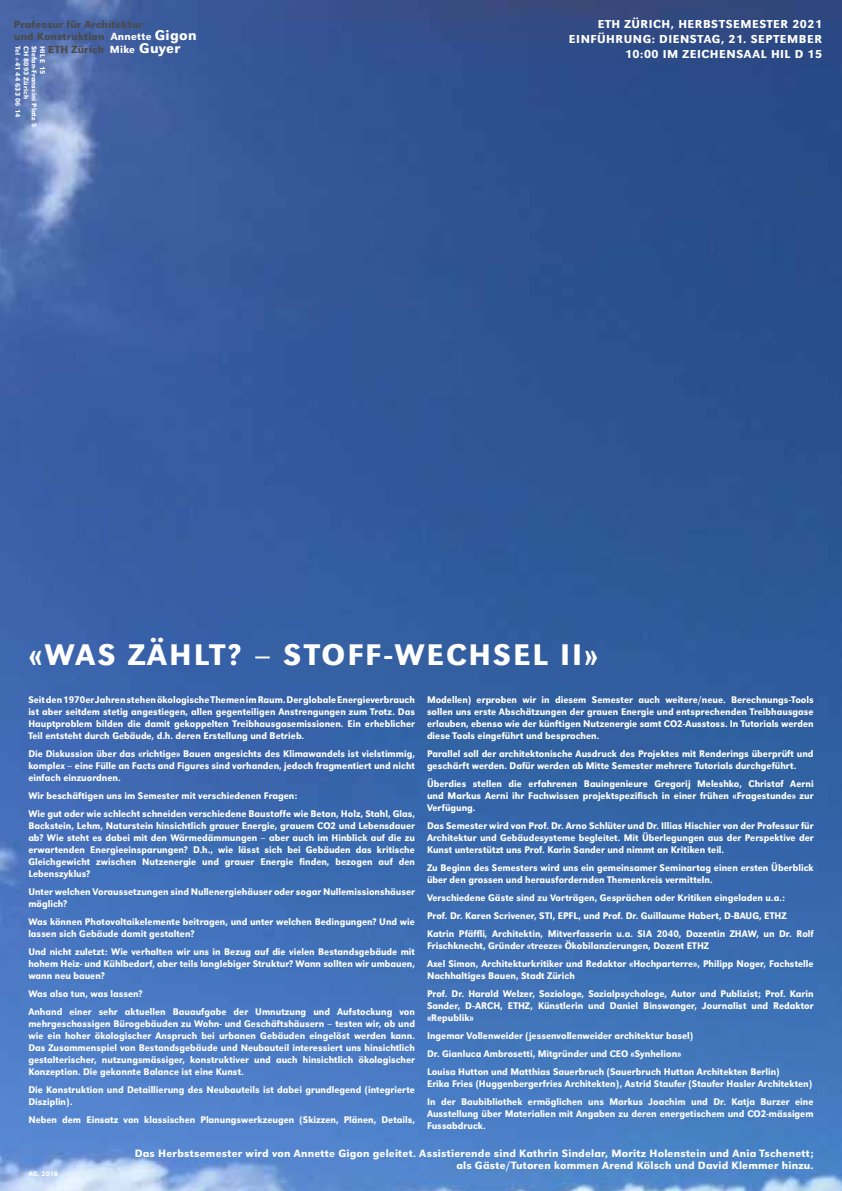
<style>
.page{position:relative;width:842px;height:1191px;background:#fff}
.page>*{position:absolute;margin:0;border:0;box-sizing:border-box;transform-origin:0 0}
.t1{font:500 31px "URW Grotesk Nar";letter-spacing:.06em;color:#fff;scale:1.06 1}
.t2{font:500 12px/15px "URW Grotesk Nar";letter-spacing:.04em;color:#fff;text-align:right;scale:1.06 1}
.t3{font:500 11px/12px "URW Grotesk Nar";letter-spacing:.015em;color:#fff;text-align:right;scale:1.06 1}
.t4{font:500 10.8px "URW Grotesk Nar";letter-spacing:.015em;color:#4a4a49;scale:1.06 1}
.t5{font:500 10px/12px "URW Grotesk Nar";color:#fff}
.t6{font:500 7.2px "URW Grotesk Nar";letter-spacing:.015em;color:#fff;scale:1.06 1}
.t7{font:500 7px "URW Grotesk Nar";color:#fff;scale:1.06 1}
.s1{color:#fff}
.s2{font-size:14.7px;color:#fff}
</style>
<div class="page">
<img style="left:0;top:0;width:842px;height:1191px">
<p class="t4" style="left:14px;top:18px;width:123px">Professur für Architektur</p>
<p class="t4" style="left:14px;top:31px;width:174px">und Konstruktion <span class="s1">Annette</span> <span class="s2">Gigon</span></p>
<p class="t4" style="left:48px;top:43px;width:126px">ETH Zürich <span class="s1">Mike</span> <span class="s2">Guyer</span></p>
<p class="t6" style="left:22px;top:46px;width:69px;rotate:90deg">Tel +41 44 633 06 14</p>
<p class="t6" style="left:30px;top:46px;width:52px;rotate:90deg">CH 8093 Zürich</p>
<p class="t6" style="left:39px;top:46px;width:78px;rotate:90deg">Stefan-Franscini Platz 5</p>
<p class="t6" style="left:47px;top:46px;width:28px;rotate:90deg">HIL E 15</p>
<p class="t2" style="left:569px;top:17px;width:240px">ETH ZÜRICH, HERBSTSEMESTER 2021<br>EINFÜHRUNG: DIENSTAG, 21. SEPTEMBER<br>10:00 IM ZEICHENSAAL HIL D 15</p>
<h1 class="t1" style="left:28px;top:636px;width:539px">«WAS ZÄHLT? – STOFF-WECHSEL II»</h1>
<p class="t5" style="left:28px;top:693px;width:388px;text-align:justify">Seit den 1970er Jahren stehen ökologische Themen im Raum. Der globale Energieverbrauch ist aber seitdem stetig angestiegen, allen gegenteiligen Anstrengungen zum Trotz. Das Hauptproblem bilden die damit gekoppelten Treibhausgasemissionen. Ein erheblicher Teil entsteht durch Gebäude, d.h. deren Erstellung und Betrieb.</p>
<p class="t5" style="left:28px;top:747px;width:388px;text-align:justify">Die Diskussion über das «richtige» Bauen angesichts des Klimawandels ist vielstimmig, komplex – eine Fülle an Facts and Figures sind vorhanden, jedoch fragmentiert und nicht einfach einzuordnen.</p>
<p class="t5" style="left:28px;top:786px;width:388px;line-height:18px">Wir beschäftigen uns im Semester mit verschiedenen Fragen:<br>Wie gut oder wie schlecht schneiden verschiedene Baustoffe wie Beton, Holz, Stahl, Glas,</p>
<p class="t5" style="left:28px;top:819px;width:388px;text-align:justify">Backstein, Lehm, Naturstein hinsichtlich grauer Energie, grauem CO2 und Lebensdauer ab? Wie steht es dabei mit den Wärmedämmungen – aber auch im Hinblick auf die zu erwartenden Energieeinsparungen? D.h., wie lässt sich bei Gebäuden das kritische Gleichgewicht zwischen Nutzenergie und grauer Energie finden, bezogen auf den Lebenszyklus?</p>
<p class="t5" style="left:28px;top:885px;width:388px">Unter welchen Voraussetzungen sind Nullenergiehäuser oder sogar Nullemissionshäuser möglich?</p>
<p class="t5" style="left:28px;top:915px;width:388px">Was können Photovoltaikelemente beitragen, und unter welchen Bedingungen? Und wie lassen sich Gebäude damit gestalten?</p>
<p class="t5" style="left:28px;top:945px;width:388px;text-align:justify">Und nicht zuletzt: Wie verhalten wir uns in Bezug auf die vielen Bestandsgebäude mit hohem Heiz- und Kühlbedarf, aber teils langlebiger Struktur? Wann sollten wir umbauen, wann neu bauen?</p>
<p class="t5" style="left:28px;top:984px;width:388px;line-height:18px">Was also tun, was lassen?<br>Anhand einer sehr aktuellen Bauaufgabe der Umnutzung und Aufstockung von</p>
<p class="t5" style="left:28px;top:1017px;width:388px;text-align:justify">mehrgeschossigen Bürogebäuden zu Wohn- und Geschäftshäusern – testen wir, ob und wie ein hoher ökologischer Anspruch bei urbanen Gebäuden eingelöst werden kann.<br>Das Zusammenspiel von Bestandsgebäude und Neubauteil interessiert uns hinsichtlich gestalterischer, nutzungsmässiger, konstruktiver und auch hinsichtlich ökologischer Konzeption. Die gekonnte Balance ist eine Kunst.</p>
<p class="t5" style="left:28px;top:1083px;width:388px">Die Konstruktion und Detaillierung des Neubauteils ist dabei grundlegend (integrierte<br>Disziplin).</p>
<p class="t5" style="left:28px;top:1113px;width:388px">Neben dem Einsatz von klassischen Planungswerkzeugen (Skizzen, Plänen, Details,</p>
<p class="t5" style="left:427px;top:693px;width:388px;text-align:justify">Modellen) erproben wir in diesem Semester auch weitere/neue. Berechnungs-Tools sollen uns erste Abschätzungen der grauen Energie und entsprechenden Treibhausgase erlauben, ebenso wie der künftigen Nutzenergie samt CO2-Ausstoss. In Tutorials werden diese Tools eingeführt und besprochen.</p>
<p class="t5" style="left:427px;top:747px;width:388px">Parallel soll der architektonische Ausdruck des Projektes mit Renderings überprüft und geschärft werden. Dafür werden ab Mitte Semester mehrere Tutorials durchgeführt.</p>
<p class="t5" style="left:427px;top:777px;width:388px;text-align:justify">Überdies stellen die erfahrenen Bauingenieure Gregorij Meleshko, Christof Aerni und Markus Aerni ihr Fachwissen projektspezifisch in einer frühen «Fragestunde» zur Verfügung.</p>
<p class="t5" style="left:427px;top:819px;width:388px;text-align:justify">Das Semester wird von Prof. Dr. Arno Schlüter und Dr. Illias Hischier von der Professur für Architektur und Gebäudesysteme begleitet. Mit Überlegungen aus der Perspektive der Kunst unterstützt uns Prof. Karin Sander und nimmt an Kritiken teil.</p>
<p class="t5" style="left:427px;top:861px;width:388px">Zu Beginn des Semesters wird uns ein gemeinsamer Seminartag einen ersten Überblick über den grossen und herausfordernden Themenkreis vermitteln.</p>
<p class="t5" style="left:427px;top:888px;width:388px;line-height:18px">Verschiedene Gäste sind zu Vorträgen, Gesprächen oder Kritiken eingeladen u.a.:<br>Prof. Dr. Karen Scrivener, STI, EPFL, und Prof. Dr. Guillaume Habert, D-BAUG, ETHZ<br>Katrin Pfäffli, Architektin, Mitverfasserin u.a. SIA 2040, Dozentin ZHAW, un Dr. Rolf</p>
<p class="t5" style="left:427px;top:936px;width:388px;line-height:18px">Frischknecht, Gründer «treeze» Ökobilanzierungen, Dozent ETHZ<br>Axel Simon, Architekturkritiker und Redaktor «Hochparterre», Philipp Noger, Fachstelle</p>
<p class="t5" style="left:427px;top:966px;width:388px;line-height:18px">Nachhaltiges Bauen, Stadt Zürich<br>Prof. Dr. Harald Welzer, Soziologe, Sozialpsychologe, Autor und Publizist; Prof. Karin</p>
<p class="t5" style="left:427px;top:999px;width:388px">Sander, D-ARCH, ETHZ, Künstlerin und Daniel Binswanger, Journalist und Redaktor «Republik»</p>
<p class="t5" style="left:427px;top:1026px;width:354px;line-height:18px">Ingemar Vollenweider (jessenvollenweider architektur basel)<br>Dr. Gianluca Ambrosetti, Mitgründer und CEO «Synhelion»<br>Louisa Hutton und Matthias Sauerbruch (Sauerbruch Hutton Architekten Berlin)</p>
<p class="t5" style="left:427px;top:1074px;width:388px;line-height:18px">Erika Fries (Huggenbergerfries Architekten), Astrid Staufer (Staufer Hasler Architekten)<br>In der Baubibliothek ermöglichen uns Markus Joachim und Dr. Katja Burzer eine</p>
<p class="t5" style="left:427px;top:1107px;width:388px">Ausstellung über Materialien mit Angaben zu deren energetischem und CO2-mässigem<br>Fussabdruck.</p>
<p class="t7" style="left:28px;top:1169px;width:29px">AG, 2018</p>
<p class="t3" style="left:135px;top:1147px;width:642px">Das Herbstsemester wird von Annette Gigon geleitet. Assistierende sind Kathrin Sindelar, Moritz Holenstein und Ania Tschenett; als Gäste/Tutoren kommen Arend Kölsch und David Klemmer hinzu.</p>
</div>
